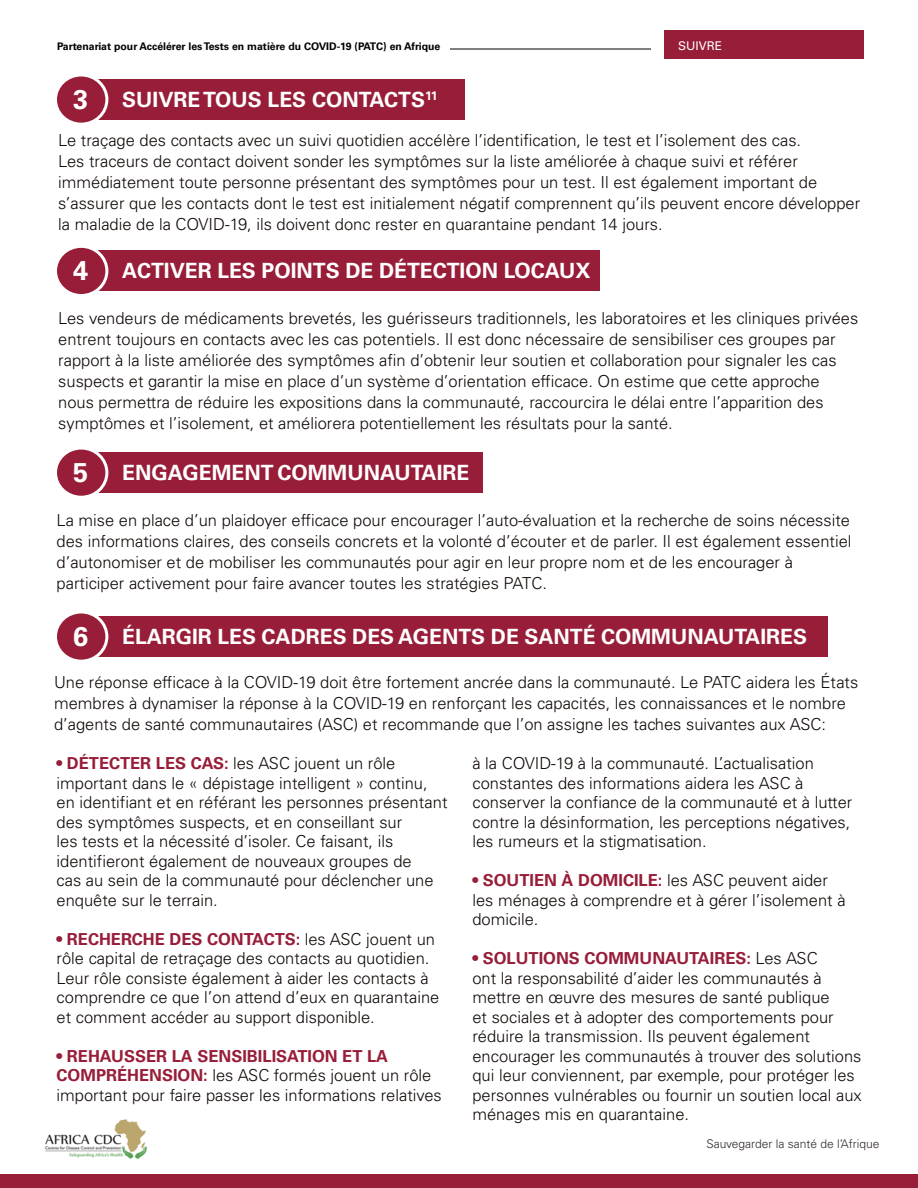
<style>
.page{position:relative;width:918px;height:1188px;background:#fff}
.page>*{position:absolute;margin:0;border:0;box-sizing:border-box;transform-origin:0 0}
.t1{font:700 27.15px "Univers";color:#fff}
.t2{font:700 21px "Univers";color:#fff}
.t3{font:300 16.5px/19.5px "Univers";color:#100906}
.t4{font:300 12px "Univers";color:#322b29}
.t5{font:12px "Univers";color:#fff}
.t6{font:700 10.5px "Univers";color:#000}
.s1{font-weight:700;color:#981d38}
</style>
<div class="page">
<div style="left:0;top:1174px;width:918px;height:14px;background:#981d38"></div>
<img style="left:44px;top:1119px;width:103px;height:40px">
<div style="left:66px;top:79px;width:399px;height:41px;background:#981d38"></div>
<div style="left:66px;top:251px;width:534px;height:40px;background:#981d38"></div>
<div style="left:66px;top:452px;width:417px;height:41px;background:#981d38"></div>
<div style="left:55px;top:75px;width:52px;height:49px;background:#981d38;border-radius:50%"></div>
<div style="left:54px;top:74px;width:54px;height:52px;border:3px solid #fff;border-radius:50%"></div>
<div style="left:55px;top:246px;width:52px;height:50px;background:#981d38;border-radius:50%"></div>
<div style="left:54px;top:245px;width:54px;height:52px;border:3px solid #fff;border-radius:50%"></div>
<div style="left:55px;top:448px;width:52px;height:49px;background:#981d38;border-radius:50%"></div>
<div style="left:54px;top:447px;width:54px;height:52px;border:3px solid #fff;border-radius:50%"></div>
<div style="left:66px;top:616px;width:762px;height:41px;background:#981d38"></div>
<div style="left:55px;top:612px;width:52px;height:49px;background:#981d38;border-radius:50%"></div>
<div style="left:54px;top:610px;width:54px;height:53px;border:3px solid #fff;border-radius:50%"></div>
<hr style="left:450px;top:49px;width:201px;height:1px;background:#000">
<div style="left:664px;top:30px;width:200px;height:29px;background:#981d38"></div>
<p class="t6" style="left:57px;top:40px;width:385px">Partenariat pour Accélérer les Tests en matière du COVID-19 (PATC) en Afrique</p>
<p class="t5" style="left:678px;top:38px;width:46px">SUIVRE</p>
<h1 class="t1" style="left:73px;top:84px;width:17px">3</h1>
<p class="t2" style="left:122px;top:87px;width:317px">SUIVRE TOUS LES CONTACTS<sup>11</sup></p>
<p class="t3" style="left:58px;top:130px;width:803px;line-height:21px">Le traçage des contacts avec un suivi quotidien accélère l’identification, le test et l’isolement des cas.<br>Les traceurs de contact doivent sonder les symptômes sur la liste améliorée à chaque suivi et référer immédiatement toute personne présentant des symptômes pour un test. Il est également important de s’assurer que les contacts dont le test est initialement négatif comprennent qu’ils peuvent encore développer la maladie de la COVID-19, ils doivent donc rester en quarantaine pendant 14 jours.</p>
<h1 class="t1" style="left:73px;top:255px;width:17px">4</h1>
<p class="t2" style="left:122px;top:259px;width:470px">ACTIVER LES POINTS DE DÉTECTION LOCAUX</p>
<p class="t3" style="left:58px;top:308px;width:802px;line-height:21px">Les vendeurs de médicaments brevetés, les guérisseurs traditionnels, les laboratoires et les cliniques privées entrent toujours en contacts avec les cas potentiels. Il est donc nécessaire de sensibiliser ces groupes par rapport à la liste améliorée des symptômes afin d’obtenir leur soutien et collaboration pour signaler les cas suspects et garantir la mise en place d’un système d’orientation efficace. On estime que cette approche nous permettra de réduire les expositions dans la communauté, raccourcira le délai entre l’apparition des symptômes et l’isolement, et améliorera potentiellement les résultats pour la santé.</p>
<h1 class="t1" style="left:73px;top:457px;width:17px">5</h1>
<p class="t2" style="left:122px;top:460px;width:349px">ENGAGEMENT COMMUNAUTAIRE</p>
<p class="t3" style="left:57px;top:510px;width:796px;line-height:21px">La mise en place d’un plaidoyer efficace pour encourager l’auto-évaluation et la recherche de soins nécessite des informations claires, des conseils concrets et la volonté d’écouter et de parler. Il est également essentiel d’autonomiser et de mobiliser les communautés pour agir en leur propre nom et de les encourager à participer activement pour faire avancer toutes les stratégies PATC.</p>
<h1 class="t1" style="left:73px;top:621px;width:17px">6</h1>
<p class="t2" style="left:122px;top:624px;width:686px">ÉLARGIR LES CADRES DES AGENTS DE SANTÉ COMMUNAUTAIRES</p>
<p class="t3" style="left:54px;top:672px;width:806px;line-height:21px">Une réponse efficace à la COVID-19 doit être fortement ancrée dans la communauté. Le PATC aidera les États membres à dynamiser la réponse à la COVID-19 en renforçant les capacités, les connaissances et le nombre d’agents de santé communautaires (ASC) et recommande que l’on assigne les taches suivantes aux ASC:</p>
<p class="t3" style="left:57px;top:753px;width:392px"><span class="s1">• DÉTECTER LES CAS:</span> les ASC jouent un rôle important dans le « dépistage intelligent » continu, en identifiant et en référant les personnes présentant des symptômes suspects, et en conseillant sur<br>les tests et la nécessité d’isoler. Ce faisant, ils identifieront également de nouveaux groupes de<br>cas au sein de la communauté pour déclencher une enquête sur le terrain.</p>
<p class="t3" style="left:57px;top:929px;width:384px"><span class="s1">• RECHERCHE DES CONTACTS:</span> les ASC jouent un rôle capital de retraçage des contacts au quotidien.<br>Leur rôle consiste également à aider les contacts à comprendre ce que l’on attend d’eux en quarantaine et comment accéder au support disponible.</p>
<p class="t3" style="left:57px;top:1046px;width:387px"><span class="s1">• REHAUSSER LA SENSIBILISATION ET LA<br>COMPRÉHENSION:</span> les ASC formés jouent un rôle important pour faire passer les informations relatives</p>
<p class="t3" style="left:472px;top:754px;width:382px">à la COVID-19 à la communauté. L’actualisation constantes des informations aidera les ASC à conserver la confiance de la communauté et à lutter contre la désinformation, les perceptions négatives, les rumeurs et la stigmatisation.</p>
<p class="t3" style="left:472px;top:871px;width:375px"><span class="s1">• SOUTIEN À DOMICILE:</span> les ASC peuvent aider les ménages à comprendre et à gérer l’isolement à domicile.</p>
<p class="t3" style="left:472px;top:949px;width:391px"><span class="s1">• SOLUTIONS COMMUNAUTAIRES:</span> Les ASC<br>ont la responsabilité d’aider les communautés à mettre en œuvre des mesures de santé publique<br>et sociales et à adopter des comportements pour réduire la transmission. Ils peuvent également encourager les communautés à trouver des solutions qui leur conviennent, par exemple, pour protéger les personnes vulnérables ou fournir un soutien local aux ménages mis en quarantaine.</p>
<p class="t4" style="left:706px;top:1137px;width:175px">Sauvegarder la santé de l’Afrique</p>
</div>
